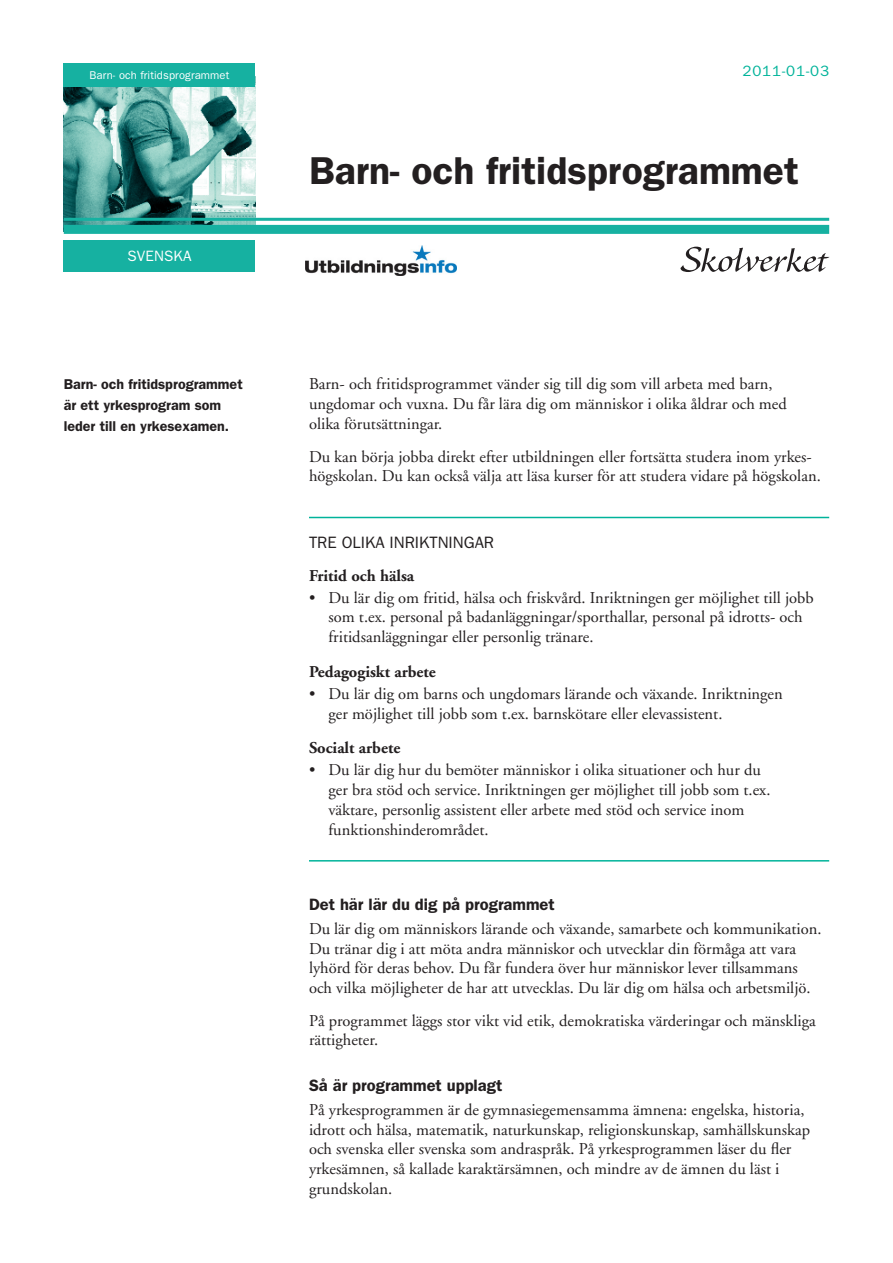
<style>
.page{position:relative;width:893px;height:1263px;background:#fff}
.page>*{position:absolute;margin:0;border:0;box-sizing:border-box;transform-origin:0 0}
.t1{font:600 39px "Franklin Gothic";color:#231f20}
.t2{font:16.5px/19.8px "Adobe Garamond";color:#231f20}
.t3{font:600 16.5px "Franklin Gothic";color:#231f20}
.t4{font:700 16.5px "Adobe Garamond";color:#231f20}
.t5{font:16.5px "Franklin Gothic";color:#231f20}
.t6{font:15px "Franklin Gothic";letter-spacing:.06em;color:#00b39a}
.t7{font:15px "Franklin Gothic";color:#fff}
.t8{font:600 14.25px/21px "Franklin Gothic";color:#231f20}
.t9{font:11.25px "Franklin Gothic";letter-spacing:.01em;color:#fff}
</style>
<div class="page">
<img style="left:64px;top:87px;width:191px;height:138px">
<div style="left:64px;top:225px;width:765px;height:9px;background:#16b1a1"></div>
<div style="left:64px;top:240px;width:191px;height:32px;background:#16b1a1"></div>
<hr style="left:64px;top:218px;width:765px;height:3px;background:#16b1a1">
<hr style="left:309px;top:517px;width:520px;height:1px;background:#00b39a">
<hr style="left:309px;top:860px;width:520px;height:1px;background:#00b39a">
<svg style="left:680px;top:247px;width:149px;height:25px"></svg>
<div style="left:64px;top:64px;width:191px;height:23px;background:#16b1a1"></div>
<img style="left:305px;top:245px;width:152px;height:30px">
<p class="t9" style="left:89px;top:69px;width:141px">BARN- OCH FRITIDSPROGRAMMET</p>
<p class="t7" style="left:127px;top:247px;width:65px">SVENSKA</p>
<p class="t8" style="left:64px;top:373px;width:180px">Barn- och fritidsprogrammet är ett yrkesprogram som leder till en yrkesexamen.</p>
<p class="t6" style="left:742px;top:62px;width:88px">2011-01-03</p>
<h1 class="t1" style="left:309px;top:147px;width:491px">Barn- och fritidsprogrammet</h1>
<p class="t2" style="left:309px;top:375px;width:479px">Barn- och fritidsprogrammet vänder sig till dig som vill arbeta med barn, ungdomar och vuxna. Du får lära dig om människor i olika åldrar och med olika förutsättningar.</p>
<p class="t2" style="left:309px;top:447px;width:513px">Du kan börja jobba direkt efter utbildningen eller fortsätta studera inom yrkes&shy;högskolan. Du kan också välja att läsa kurser för att studera vidare på högskolan.</p>
<p class="t5" style="left:309px;top:533px;width:187px">TRE OLIKA INRIKTNINGAR</p>
<p class="t4" style="left:309px;top:566px;width:107px">Fritid och hälsa</p>
<p class="t2" style="left:328px;top:588px;width:487px;text-indent:-20px">• Du lär dig om fritid, hälsa och friskvård. Inriktningen ger möjlighet till jobb som t.ex. personal på badanläggningar/sporthallar, personal på idrotts- och fritidsanläggningar eller personlig tränare.</p>
<p class="t4" style="left:309px;top:662px;width:128px">Pedagogiskt arbete</p>
<p class="t2" style="left:328px;top:684px;width:456px;text-indent:-20px">• Du lär dig om barns och ungdomars lärande och växande. Inriktningen ger möjlighet till jobb som t.ex. barnskötare eller elevassistent.</p>
<p class="t4" style="left:309px;top:739px;width:93px">Socialt arbete</p>
<p class="t2" style="left:328px;top:760px;width:444px;text-indent:-20px">• Du lär dig hur du bemöter människor i olika situationer och hur du ger bra stöd och service. Inriktningen ger möjlighet till jobb som t.ex. väktare, personlig assistent eller arbete med stöd och service inom funktionshinderområdet.</p>
<p class="t3" style="left:309px;top:894px;width:247px">Det här lär du dig på programmet</p>
<p class="t2" style="left:309px;top:919px;width:514px">Du lär dig om människors lärande och växande, samarbete och kommunikation.<br>Du tränar dig i att möta andra människor och utvecklar din förmåga att vara lyhörd för deras behov. Du får fundera över hur människor lever tillsammans och vilka möjligheter de har att utvecklas. Du lär dig om hälsa och arbetsmiljö.</p>
<p class="t2" style="left:309px;top:1011px;width:508px">På programmet läggs stor vikt vid etik, demokratiska värderingar och mänskliga rättigheter.</p>
<p class="t3" style="left:309px;top:1075px;width:195px">Så är programmet upplagt</p>
<p class="t2" style="left:309px;top:1100px;width:503px">På yrkesprogrammen är de gymnasiegemensamma ämnena: engelska, historia, idrott och hälsa, matematik, naturkunskap, religionskunskap, samhällskunskap och svenska eller svenska som andraspråk. På yrkesprogrammen läser du fler yrkesämnen, så kallade karaktärsämnen, och mindre av de ämnen du läst i grundskolan.</p>
</div>
